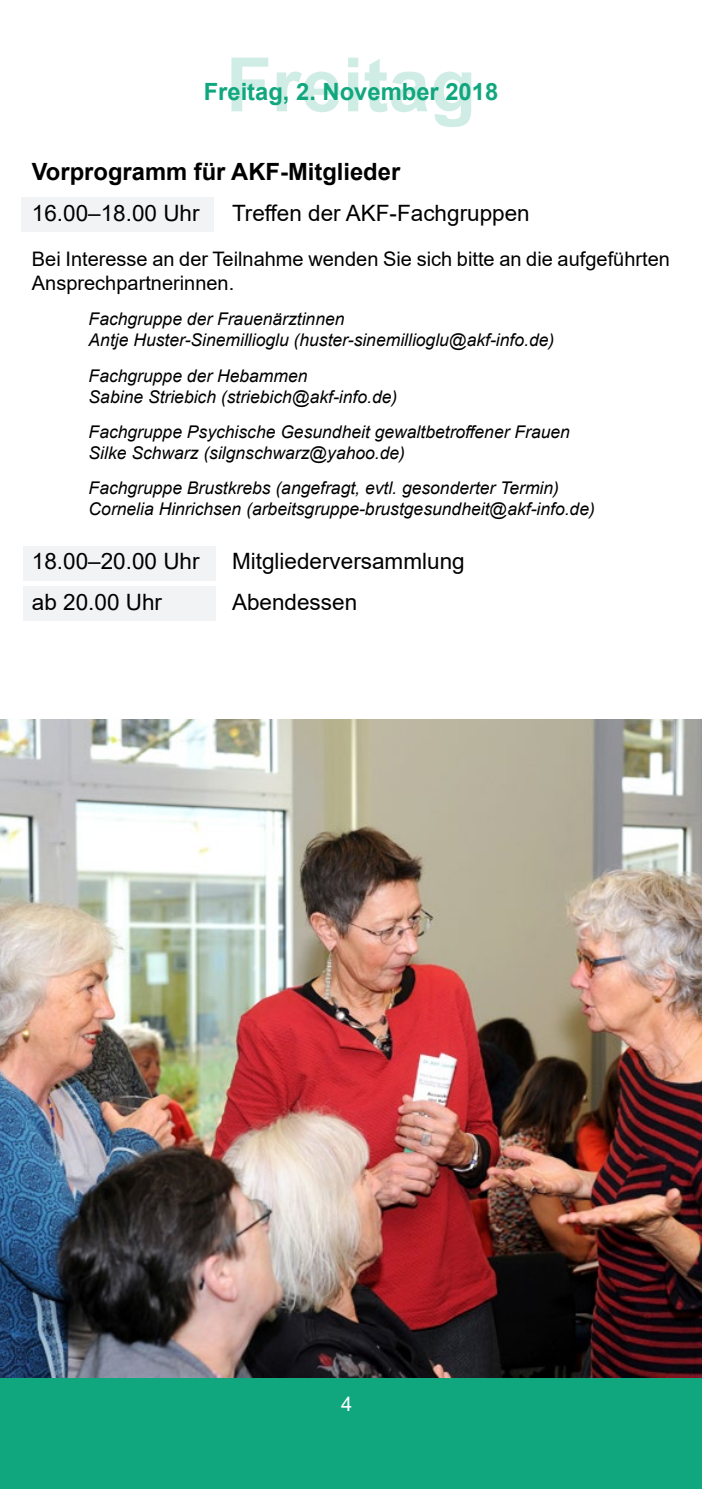
<style>
.page{position:relative;width:702px;height:1489px;background:#fff}
.page>*{position:absolute;margin:0;border:0;box-sizing:border-box;transform-origin:0 0}
.t1{font:700 75px "Arial";color:#10a77f}
.t2{font:700 23.75px "Arial";color:#000}
.t3{font:700 23.75px "Arial";color:#10a77f}
.t4{font:22.5px "Arial";color:#000}
.t5{font:20px/24px "Arial";color:#000}
.t6{font:20px "Arial";color:#fff}
.t7{font:italic 17.5px/21px "Arial";color:#000}
</style>
<div class="page">
<div style="left:0;top:1376px;width:702px;height:112px;background:#10a77f"></div>
<div style="left:23px;top:586px;width:193px;height:34px;background:#f2f3f4"></div>
<div style="left:23px;top:546px;width:192px;height:34px;background:#f2f3f4"></div>
<div style="left:21px;top:198px;width:193px;height:34px;background:#f2f3f4"></div>
<img style="left:0;top:719px;width:702px;height:658px">
<h1 class="t1" style="left:226px;top:32px;width:252px">Freitag</h1>
<h2 class="t2" style="left:32px;top:154px;width:370px">Vorprogramm für AKF-Mitglieder</h2>
<p class="t4" style="left:32px;top:197px;width:169px">16.00–18.00 Uhr</p>
<p class="t4" style="left:232px;top:197px;width:299px">Treffen der AKF-Fachgruppen</p>
<p class="t5" style="left:32px;top:247px;width:639px">Bei Interesse an der Teilnahme wenden Sie sich bitte an die aufgeführten<br>Ansprechpartnerinnen.</p>
<p class="t7" style="left:89px;top:309px;width:467px">Fachgruppe der Frauenärztinnen<br>Antje Huster-Sinemillioglu (huster-sinemillioglu@akf-info.de)</p>
<p class="t7" style="left:89px;top:365px;width:310px">Fachgruppe der Hebammen<br>Sabine Striebich (striebich@akf-info.de)</p>
<p class="t7" style="left:89px;top:421px;width:483px">Fachgruppe Psychische Gesundheit gewaltbetroffener Frauen<br>Silke Schwarz (silgnschwarz@yahoo.de)</p>
<p class="t7" style="left:89px;top:477px;width:507px">Fachgruppe Brustkrebs (angefragt, evtl. gesonderter Termin)<br>Cornelia Hinrichsen (arbeitsgruppe-brustgesundheit@akf-info.de)</p>
<p class="t4" style="left:32px;top:545px;width:169px">18.00–20.00 Uhr</p>
<p class="t4" style="left:232px;top:545px;width:234px">Mitgliederversammlung</p>
<p class="t4" style="left:32px;top:586px;width:132px">ab 20.00 Uhr</p>
<p class="t4" style="left:232px;top:586px;width:127px">Abendessen</p>
<h2 class="t3" style="left:204px;top:74px;width:296px">Freitag, 2. November 2018</h2>
<p class="t6" style="left:341px;top:1389px;width:13px">4</p>
</div>
